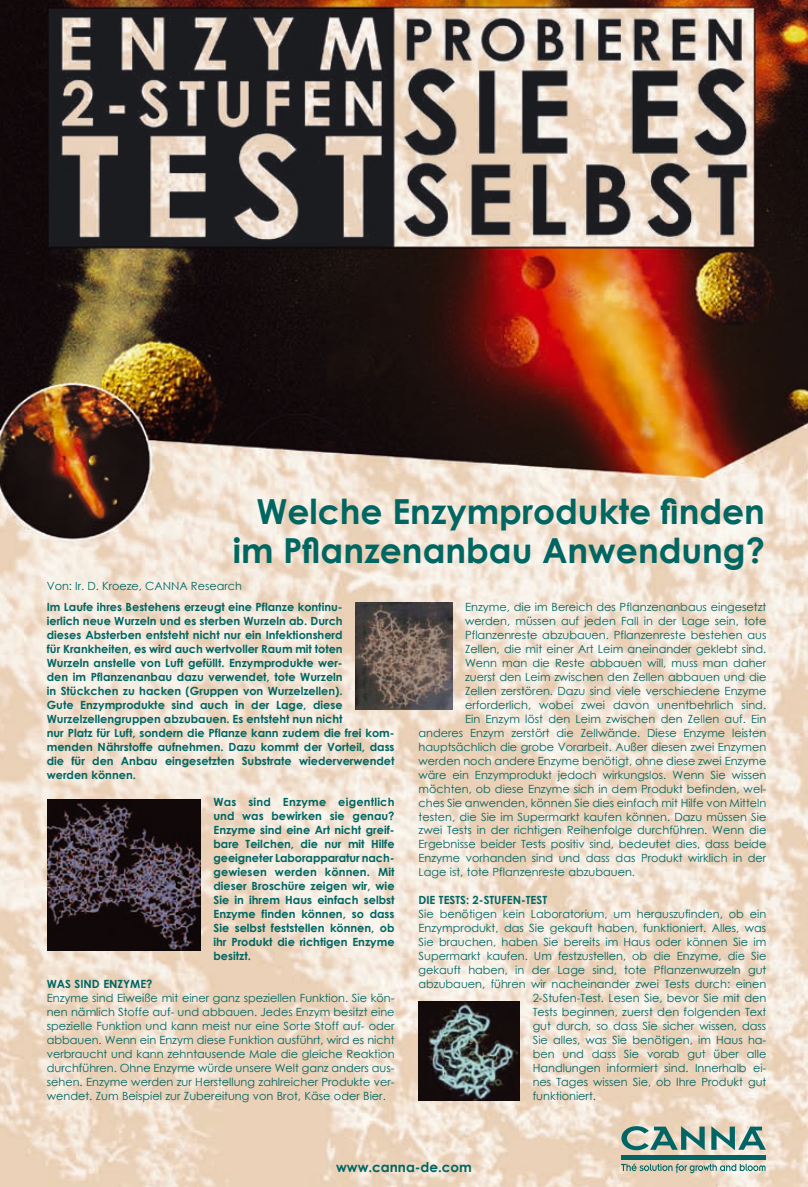
<style>
.page{position:relative;width:808px;height:1187px;background:#fff}
.page>*{position:absolute;margin:0;border:0;box-sizing:border-box;transform-origin:0 0}
.t1{font:700 34.5px/39px "Century Gothic";color:#006662;text-align:right}
.t2{font:700 13.5px "Century Gothic";color:#006662}
.t3{font:11.25px/14px "Century Gothic";color:#006662;text-align:justify}
.t4{font:700 11.25px/14px "Century Gothic";color:#006662}
</style>
<div class="page">
<img style="left:0;top:0;width:808px;height:1186px">
<img style="left:355px;top:602px;width:97px;height:107px">
<img style="left:48px;top:799px;width:153px;height:151px">
<img style="left:418px;top:1001px;width:102px;height:99px">
<svg style="left:621px;top:1125px;width:84px;height:25px;background:#8eab9e"></svg>
<svg style="left:711px;top:1125px;width:55px;height:25px"></svg>
<div style="left:621px;top:1154px;width:145px;height:5px;background:#006564"></div>
<svg style="left:621px;top:1163px;width:144px;height:10px"></svg>
<h1 class="t1" style="left:233px;top:490px;width:533px">Welche Enzymprodukte finden im Pflanzenanbau Anwendung?</h1>
<p class="t3" style="left:47px;top:579px;width:197px">Von: Ir. D. Kroeze, CANNA Research</p>
<p class="t4" style="left:47px;top:599px;width:349px">Im Laufe ihres Bestehens erzeugt eine Pflanze kontinu-<br>ierlich neue Wurzeln und es sterben Wurzeln ab. Durch<br>dieses Absterben entsteht nicht nur ein Infektionsherd<br>für Krankheiten, es wird auch wertvoller Raum mit toten<br>Wurzeln anstelle von Luft gefüllt. Enzymprodukte wer-<br>den im Pflanzenanbau dazu verwendet, tote Wurzeln<br>in Stückchen zu hacken (Gruppen von Wurzelzellen).<br>Gute Enzymprodukte sind auch in der Lage, diese Wurzelzellengruppen abzubauen. Es entsteht nun nicht<br>nur Platz für Luft, sondern die Pflanze kann zudem die frei kom&shy;menden Nährstoffe aufnehmen. Dazu kommt der Vorteil, dass die für den Anbau eingesetzten Substrate wiederverwendet werden können.</p>
<p class="t4" style="left:213px;top:794px;width:183px;text-align:justify">Was sind Enzyme eigentlich und was bewirken sie genau?<br>Enzyme sind eine Art nicht greif&shy;bare Teilchen, die nur mit Hilfe geeigneter Laborapparatur nach&shy;gewiesen werden können. Mit dieser Broschüre zeigen wir, wie Sie in ihrem Haus einfach selbst Enzyme finden können, so dass Sie selbst feststellen können, ob ihr Produkt die richtigen Enzyme besitzt.</p>
<p class="t4" style="left:47px;top:976px;width:107px">WAS SIND ENZYME?</p>
<p class="t3" style="left:47px;top:990px;width:349px">Enzyme sind Eiweiße mit einer ganz speziellen Funktion. Sie kön&shy;nen nämlich Stoffe auf- und abbauen. Jedes Enzym besitzt eine spezielle Funktion und kann meist nur eine Sorte Stoff auf- oder abbauen. Wenn ein Enzym diese Funktion ausführt, wird es nicht verbraucht und kann zehntausende Male die gleiche Reaktion durchführen. Ohne Enzyme würde unsere Welt ganz anders aus&shy;sehen. Enzyme werden zur Herstellung zahlreicher Produkte ver&shy;wendet. Zum Beispiel zur Zubereitung von Brot, Käse oder Bier.</p>
<p class="t3" style="left:465px;top:600px;width:303px">Enzyme, die im Bereich des Pflanzenanbaus eingesetzt</p>
<p class="t3" style="left:465px;top:613px;width:303px">werden, müssen auf jeden Fall in der Lage sein, tote</p>
<p class="t3" style="left:465px;top:627px;width:303px">Pflanzenreste abzubauen. Pflanzenreste bestehen aus</p>
<p class="t3" style="left:465px;top:641px;width:303px">Zellen, die mit einer Art Leim aneinander geklebt sind.</p>
<p class="t3" style="left:465px;top:655px;width:303px">Wenn man die Reste abbauen will, muss man daher</p>
<p class="t3" style="left:465px;top:669px;width:303px">zuerst den Leim zwischen den Zellen abbauen und die</p>
<p class="t3" style="left:465px;top:683px;width:303px">Zellen zerstören. Dazu sind viele verschiedene Enzyme</p>
<p class="t3" style="left:465px;top:697px;width:302px">erforderlich, wobei zwei davon unentbehrlich sind.</p>
<p class="t3" style="left:465px;top:711px;width:303px">Ein Enzym löst den Leim zwischen den Zellen auf. Ein</p>
<p class="t3" style="left:418px;top:725px;width:349px">anderes Enzym zerstört die Zellwände. Diese Enzyme leisten</p>
<p class="t3" style="left:418px;top:739px;width:349px">hauptsächlich die grobe Vorarbeit. Außer diesen zwei Enzymen</p>
<p class="t3" style="left:418px;top:753px;width:349px">werden noch andere Enzyme benötigt, ohne diese zwei Enzyme</p>
<p class="t3" style="left:418px;top:767px;width:349px">wäre ein Enzymprodukt jedoch wirkungslos. Wenn Sie wissen</p>
<p class="t3" style="left:418px;top:781px;width:349px">möchten, ob diese Enzyme sich in dem Produkt befinden, wel-</p>
<p class="t3" style="left:418px;top:795px;width:349px">ches Sie anwenden, können Sie dies einfach mit Hilfe von Mitteln</p>
<p class="t3" style="left:418px;top:809px;width:349px">testen, die Sie im Supermarkt kaufen können. Dazu müssen Sie</p>
<p class="t3" style="left:418px;top:823px;width:349px">zwei Tests in der richtigen Reihenfolge durchführen. Wenn die</p>
<p class="t3" style="left:418px;top:837px;width:349px">Ergebnisse beider Tests positiv sind, bedeutet dies, dass beide</p>
<p class="t3" style="left:418px;top:851px;width:349px">Enzyme vorhanden sind und dass das Produkt wirklich in der</p>
<p class="t3" style="left:418px;top:865px;width:218px">Lage ist, tote Pflanzenreste abzubauen.</p>
<p class="t4" style="left:418px;top:892px;width:130px">DIE TESTS: 2-STUFEN-TEST</p>
<p class="t3" style="left:418px;top:906px;width:349px">Sie benötigen kein Laboratorium, um herauszufinden, ob ein</p>
<p class="t3" style="left:418px;top:920px;width:349px">Enzymprodukt, das Sie gekauft haben, funktioniert. Alles, was</p>
<p class="t3" style="left:418px;top:934px;width:349px">Sie brauchen, haben Sie bereits im Haus oder können Sie im</p>
<p class="t3" style="left:418px;top:948px;width:349px">Supermarkt kaufen. Um festzustellen, ob die Enzyme, die Sie</p>
<p class="t3" style="left:418px;top:962px;width:349px">gekauft haben, in der Lage sind, tote Pflanzenwurzeln gut</p>
<p class="t3" style="left:418px;top:976px;width:349px">abzubauen, führen wir nacheinander zwei Tests durch: einen</p>
<p class="t3" style="left:533px;top:990px;width:235px">2-Stufen-Test. Lesen Sie, bevor Sie mit den</p>
<p class="t3" style="left:533px;top:1004px;width:235px">Tests beginnen, zuerst den folgenden Text</p>
<p class="t3" style="left:533px;top:1018px;width:235px">gut durch, so dass Sie sicher wissen, dass</p>
<p class="t3" style="left:533px;top:1032px;width:235px">Sie alles, was Sie benötigen, im Haus ha-</p>
<p class="t3" style="left:533px;top:1046px;width:235px">ben und dass Sie vorab gut über alle</p>
<p class="t3" style="left:533px;top:1060px;width:235px">Handlungen informiert sind. Innerhalb ei-</p>
<p class="t3" style="left:533px;top:1074px;width:235px">nes Tages wissen Sie, ob Ihre Produkt gut</p>
<p class="t3" style="left:533px;top:1088px;width:65px">funktioniert.</p>
<p class="t2" style="left:336px;top:1156px;width:137px">www.canna-de.com</p>
</div>
